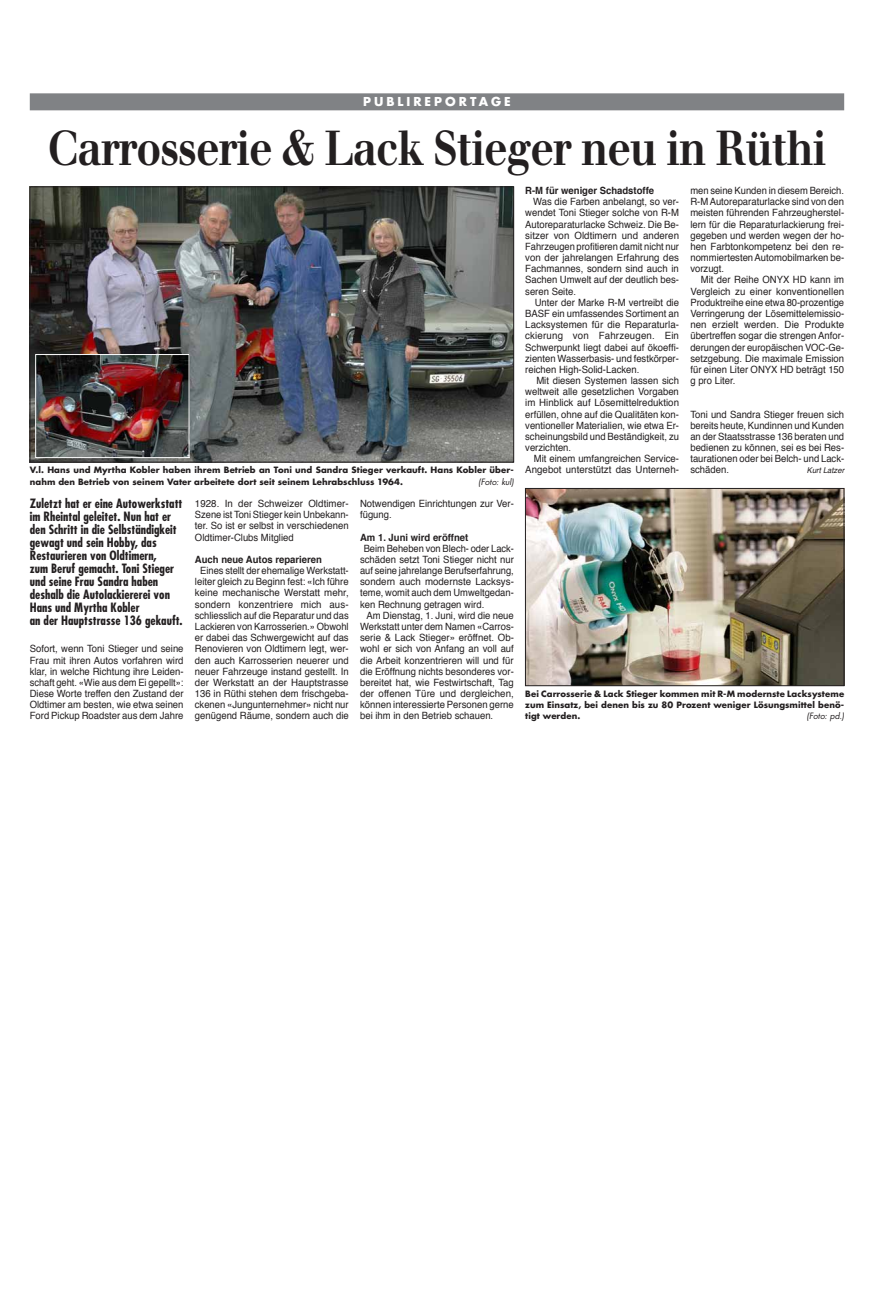
<style>
.page{position:relative;width:874px;height:1304px;background:#fff}
.page>*{position:absolute;margin:0;border:0;box-sizing:border-box;transform-origin:0 0}
.t1{font:700 48px "Walbaum";letter-spacing:-.025em;color:#231f20;scale:.85 1}
.t2{font:700 condensed 12.5px/13px "Futura";color:#231f20}
.t3{font:700 12px "Futura";letter-spacing:.25em;color:#fff}
.t4{font:10px/11.2px "Helvetica";color:#231f20;text-align:justify;scale:.95 1}
.t5{font:10px/11.2px "Helvetica";color:#231f20;text-align:center;scale:.94 1}
.t6{font:10px/11.2px "Helvetica";color:#231f20;text-align:justify;scale:.93 1}
.t7{font:10px/11.2px "Helvetica";color:#231f20;text-align:justify}
.t8{font:700 10px "Helvetica";color:#231f20;scale:.95 1}
.t9{font:700 8.5px/11.2px "Futura";letter-spacing:.01em;color:#231f20;text-align:justify}
.t10{font:italic 8.5px "Futura";letter-spacing:.01em;color:#231f20}
.t11{font:italic 8px "Helvetica";color:#231f20;scale:.95 1}
</style>
<div class="page">
<div style="left:30px;top:93px;width:813px;height:17px;background:#808285"></div>
<img style="left:32px;top:189px;width:479px;height:271px">
<div style="left:30px;top:187px;width:483px;height:275px;border:1px solid #231f20"></div>
<img style="left:527px;top:490px;width:314px;height:194px">
<div style="left:525px;top:488px;width:318px;height:198px;border:1px solid #231f20"></div>
<img style="left:37px;top:356px;width:150px;height:100px">
<div style="left:35px;top:354px;width:154px;height:104px;border:1px solid #fff"></div>
<p class="t3" style="left:363px;top:94px;width:149px">publ ir epor t age</p>
<h1 class="t1" style="left:47px;top:118px;width:917px">Carrosserie &amp; Lack Stieger neu in Rüthi</h1>
<p class="t8" style="left:525px;top:182px;width:137px">R-M für weniger Schadstoffe</p>
<p class="t4" style="left:525px;top:196px;width:163px;text-indent:8px">Was die Farben anbelangt, so ver&shy;wendet Toni Stieger solche von R-M Autoreparaturlacke Schweiz. Die Be&shy;sitzer von Oldtimern und anderen Fahrzeugen profitieren damit nicht nur von der jahrelangen Erfahrung des Fachmannes, sondern sind auch in Sachen Umwelt auf der deutlich bes&shy;seren Seite.</p>
<p class="t4" style="left:525px;top:297px;width:163px;text-indent:10px">Unter der Marke R-M vertreibt die BASF ein umfassendes Sortiment an Lacksystemen für die Reparaturla&shy;ckierung von Fahrzeugen. Ein Schwerpunkt liegt dabei auf ökoeffi&shy;zienten Wasserbasis- und festkörper&shy;reichen High-Solid-Lacken.</p>
<p class="t4" style="left:525px;top:375px;width:163px;text-indent:11px">Mit diesen Systemen lassen sich weltweit alle gesetzlichen Vorgaben im Hinblick auf Lösemittelreduktion erfüllen, ohne auf die Qualitäten kon&shy;ventioneller Materialien, wie etwa Er&shy;scheinungsbild und Beständigkeit, zu verzichten.</p>
<p class="t4" style="left:525px;top:453px;width:163px;text-align:right">Mit einem umfangreichen Service-<br>Angebot unterstützt das Unterneh-</p>
<p class="t5" style="left:690px;top:185px;width:165px;text-align:justify">men seine Kunden in diesem Bereich.<br>R-M Autoreparaturlacke sind von den meisten führenden Fahrzeugherstel&shy;lern für die Reparaturlackierung frei&shy;gegeben und werden wegen der ho&shy;hen Farbtonkompetenz bei den re&shy;nommiertesten Automobilmarken be&shy;vorzugt.</p>
<p class="t4" style="left:690px;top:275px;width:163px;text-indent:10px">Mit der Reihe ONYX HD kann im Vergleich zu einer konventionellen Produktreihe eine etwa 80-prozentige Verringerung der Lösemittelemissio&shy;nen erzielt werden. Die Produkte übertreffen sogar die strengen Anfor&shy;derungen der europäischen VOC-Ge&shy;setzgebung. Die maximale Emission für einen Liter ONYX HD beträgt 150 g pro Liter.</p>
<p class="t4" style="left:690px;top:409px;width:163px">Toni und Sandra Stieger freuen sich bereits heute, Kundinnen und Kunden an der Staatsstrasse 136 beraten und bedienen zu können, sei es bei Res&shy;taurationen oder bei Belch- und Lack-</p>
<p class="t9" style="left:30px;top:464px;width:485px">V.l. Hans und Myrtha Kobler haben ihrem Betrieb an Toni und Sandra Stieger verkauft. Hans Kobler über-</p>
<p class="t4" style="left:690px;top:465px;width:42px">schäden.</p>
<p class="t11" style="left:806px;top:464px;width:41px">Kurt Latzer</p>
<p class="t9" style="left:30px;top:476px;width:374px">nahm den Betrieb von seinem Vater arbeitete dort seit seinem Lehrabschluss 1964.</p>
<p class="t10" style="left:478px;top:476px;width:37px">(Foto: kul)</p>
<p class="t2" style="left:30px;top:497px;width:154px">Zuletzt hat er eine Autowerkstatt im Rheintal geleitet. Nun hat er den Schritt in die Selbständigkeit gewagt und sein Hobby, das<br>Restaurieren von Oldtimern,<br>zum Beruf gemacht. Toni Stieger und seine Frau Sandra haben deshalb die Autolackiererei von<br>Hans und Myrtha Kobler<br>an der Hauptstrasse 136 gekauft.</p>
<p class="t4" style="left:30px;top:644px;width:163px">Sofort, wenn Toni Stieger und seine Frau mit ihren Autos vorfahren wird klar, in welche Richtung ihre Leiden&shy;schaft geht. «Wie aus dem Ei gepellt»:<br>Diese Worte treffen den Zustand der Oldtimer am besten, wie etwa seinen Ford Pickup Roadster aus dem Jahre</p>
<p class="t7" style="left:195px;top:498px;width:155px">1928. In der Schweizer Oldtimer-Szene ist Toni Stieger kein Unbekann&shy;ter. So ist er selbst in verschiedenen Oldtimer-Clubs Mitglied</p>
<p class="t8" style="left:195px;top:551px;width:135px">Auch neue Autos reparieren</p>
<p class="t5" style="left:195px;top:565px;width:165px">Eines stellt der ehemalige Werkstatt&shy;leiter gleich zu Beginn fest: «Ich führe keine mechanische Werstatt mehr, sondern konzentriere mich aus&shy;schliesslich auf die Reparatur und das Lackieren von Karrosserien.» Obwohl er dabei das Schwergewicht auf das Renovieren von Oldtimern legt, wer&shy;den auch Karrosserien neuerer und neuer Fahrzeuge instand gestellt. In der Werkstatt an der Hauptstrasse 136 in Rüthi stehen dem frischgeba&shy;ckenen «Jungunternehmer» nicht nur genügend Räume, sondern auch die</p>
<p class="t4" style="left:360px;top:498px;width:163px">Notwendigen Einrichtungen zur Ver&shy;fügung.</p>
<p class="t8" style="left:360px;top:529px;width:115px">Am 1. Juni wird eröffnet</p>
<p class="t6" style="left:360px;top:543px;width:167px;text-indent:4px">Beim Beheben von Blech- oder Lack&shy;schäden setzt Toni Stieger nicht nur auf seine jahrelange Berufserfahrung, sondern auch modernste Lacksys&shy;teme, womit auch dem Umweltgedan&shy;ken Rechnung getragen wird.</p>
<p class="t4" style="left:360px;top:610px;width:163px;text-indent:6px">Am Dienstag, 1. Juni, wird die neue Werkstatt unter dem Namen «Carros&shy;serie &amp; Lack Stieger» eröffnet. Ob&shy;wohl er sich von Anfang an voll auf die Arbeit konzentrieren will und für die Eröffnung nichts besonderes vor&shy;bereitet hat, wie Festwirtschaft, Tag der offenen Türe und dergleichen, können interessierte Personen gerne bei ihm in den Betrieb schauen.</p>
<p class="t9" style="left:525px;top:688px;width:320px">Bei Carrosserie &amp; Lack Stieger kommen mit R-M modernste Lacksysteme zum Einsatz, bei denen bis zu 80 Prozent weniger Lösungsmittel benö&shy;tigt werden.</p>
<p class="t10" style="left:806px;top:710px;width:39px">(Foto: pd.)</p>
</div>
